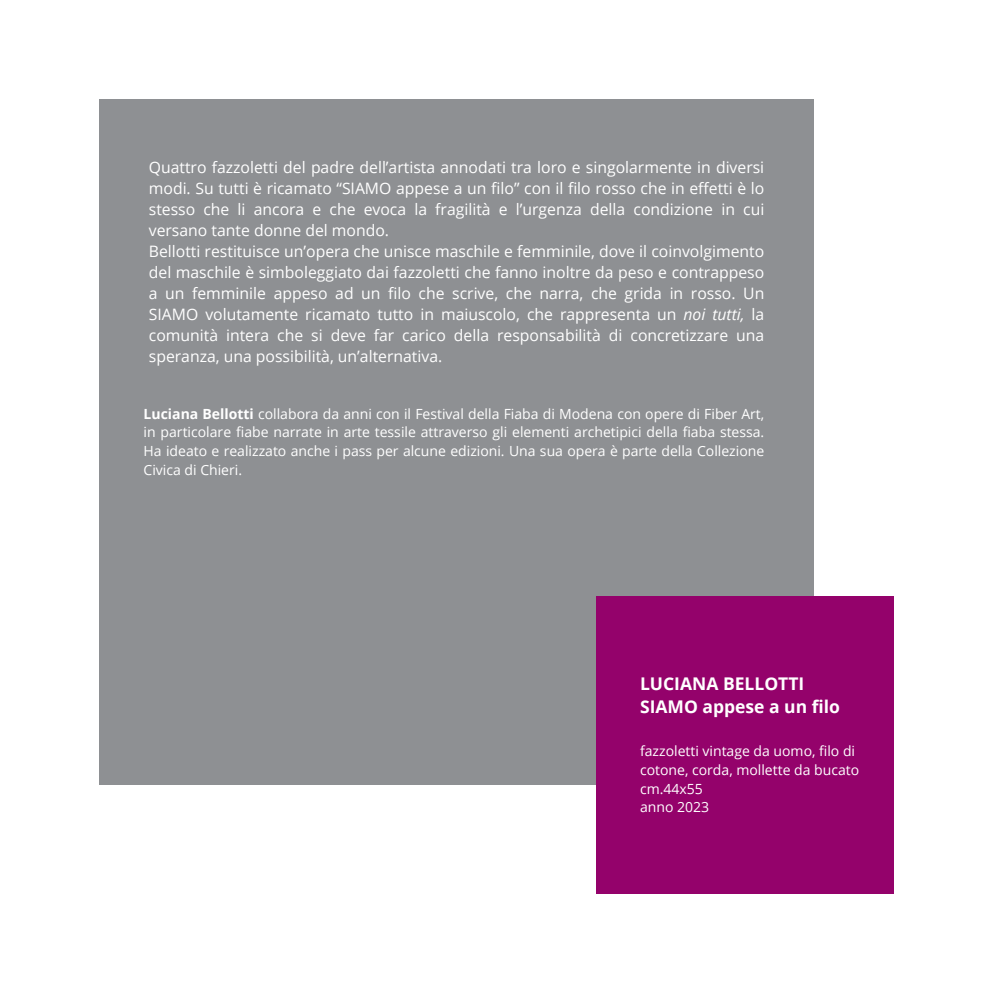
<style>
.page{position:relative;width:993px;height:993px;background:#fff}
.page>*{position:absolute;margin:0;border:0;box-sizing:border-box;transform-origin:0 0}
.t1{font:700 17.5px/23.3px "Open Sans";color:#fff}
.t2{font:15.75px/21px "Open Sans";color:#fff}
.t3{font:14px/18.7px "Open Sans";color:#fff}
.s1{font-style:italic}
.s2{font-weight:700}
</style>
<div class="page">
<div style="left:99px;top:99px;width:714px;height:686px;background:#8e9093"></div>
<div style="left:595px;top:595px;width:298px;height:298px;background:#94026b"></div>
<p class="t2" style="left:149px;top:156px;width:617px">Quattro fazzoletti del padre dell’artista annodati tra loro e singolarmente in diversi modi. Su tutti è ricamato “SIAMO appese a un filo” con il filo rosso che in effetti è lo stesso che li ancora e che evoca la fragilità e l’urgenza della condizione in cui versano tante donne del mondo.<br>Bellotti restituisce un’opera che unisce maschile e femminile, dove il coinvolgimento del maschile è simboleggiato dai fazzoletti che fanno inoltre da peso e contrappeso a un femminile appeso ad un filo che scrive, che narra, che grida in rosso. Un SIAMO volutamente ricamato tutto in maiuscolo, che rappresenta un <span class="s1">noi tutti,</span> la comunità intera che si deve far carico della responsabilità di concretizzare una speranza, una possibilità, un’alternativa.</p>
<p class="t3" style="left:144px;top:403px;width:622px;text-align:justify"><span class="s2">Luciana Bellotti</span> collabora da anni con il Festival della Fiaba di Modena con opere di Fiber Art, in particolare fiabe narrate in arte tessile attraverso gli elementi archetipici della fiaba stessa.<br>Ha ideato e realizzato anche i pass per alcune edizioni. Una sua opera è parte della Collezione Civica di Chieri.</p>
<p class="t1" style="left:640px;top:671px;width:201px">LUCIANA BELLOTTI<br>SIAMO appese a un filo</p>
<p class="t3" style="left:640px;top:741px;width:220px">fazzoletti vintage da uomo, filo di cotone, corda, mollette da bucato cm.44x55<br>anno 2023</p>
</div>
